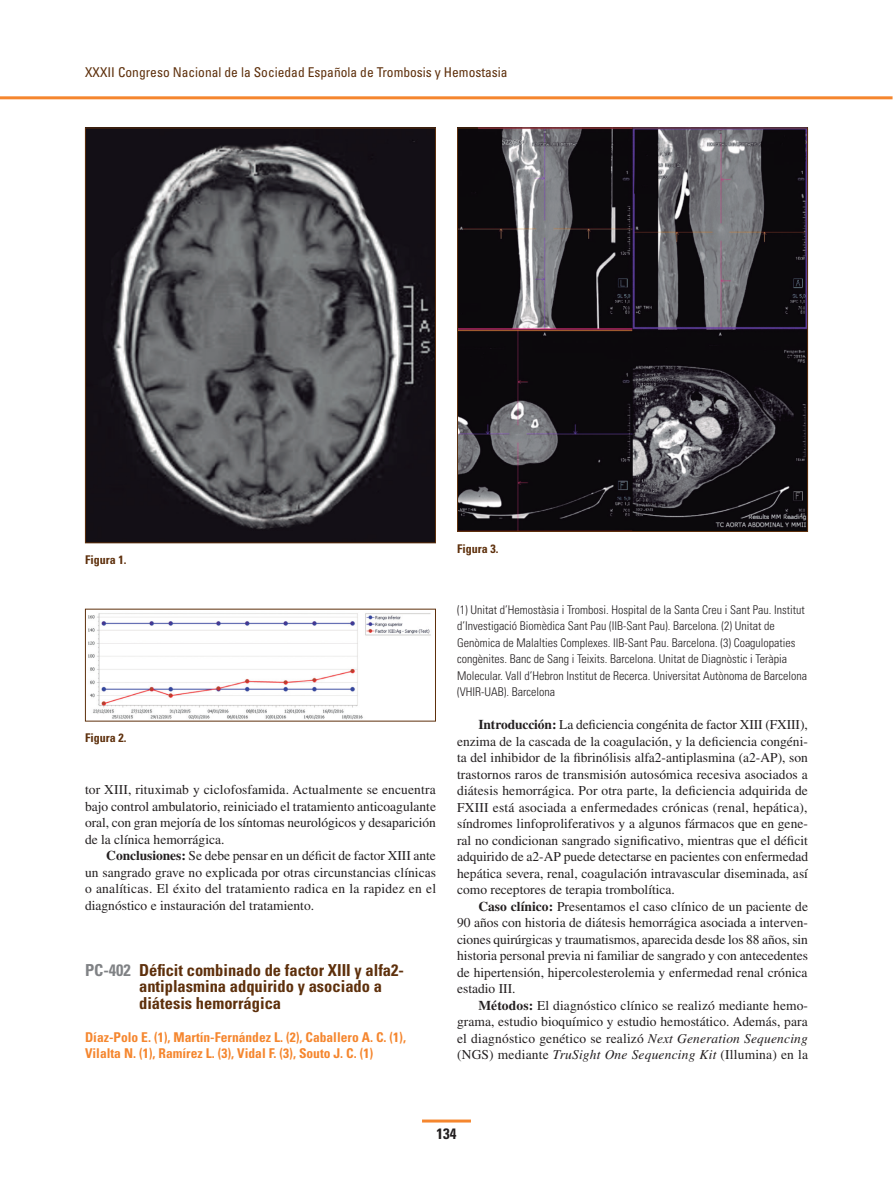
<style>
.page{position:relative;width:893px;height:1191px;background:#fff}
.page>*{position:absolute;margin:0;border:0;box-sizing:border-box;transform-origin:0 0}
.t1{font:700 condensed 16.5px/16.5px "Univers LT Std";color:#5e300c}
.t2{font:700 condensed 15px "Univers LT Std";color:#231f20}
.t3{font:13.5px/16.5px "Times LT Std";color:#231f20;text-align:justify}
.t4{font:700 condensed 13.5px/16.5px "Univers LT Std";color:#f5862e}
.t5{font:condensed 13.5px "Univers LT Std";color:#5e300c}
.t6{font:300 condensed 12px/16.5px "Univers LT Std";color:#231f20}
.t7{font:700 condensed 12px "Univers LT Std";color:#5e300c}
.s1{font-weight:700}
.s2{color:#808285}
.s3{font-style:italic}
</style>
<div class="page">
<hr style="left:422px;top:1119px;width:49px;height:3px;background:#f5862e">
<hr style="left:0;top:96px;width:892px;height:3px;background:#f5862e">
<img style="left:87px;top:130px;width:347px;height:411px">
<div style="left:85px;top:128px;width:351px;height:415px;border:1px solid #5e300c"></div>
<img style="left:88px;top:613px;width:343px;height:106px">
<img style="left:459px;top:130px;width:347px;height:400px">
<div style="left:457px;top:128px;width:351px;height:404px;border:1px solid #5e300c"></div>
<p class="t5" style="left:85px;top:63px;width:424px">XXXII Congreso Nacional de la Sociedad Española de Trombosis y Hemostasia</p>
<p class="t7" style="left:85px;top:552px;width:43px">Figura 1.</p>
<p class="t7" style="left:85px;top:730px;width:43px">Figura 2.</p>
<p class="t3" style="left:85px;top:781px;width:352px">tor XIII, rituximab y ciclofosfamida. Actualmente se encuentra bajo control ambulatorio, reiniciado el tratamiento anticoagulante oral, con gran mejoría de los síntomas neurológicos y desaparición de la clínica hemorrágica.</p>
<p class="t3" style="left:85px;top:847px;width:353px;text-indent:21px"><span class="s1">Conclusiones:</span> Se debe pensar en un déficit de factor XIII ante un sangrado grave no explicada por otras circunstancias clínicas o analíticas. El éxito del tratamiento radica en la rapidez en el diagnóstico e instauración del tratamiento.</p>
<p class="t1" style="left:139px;top:961px;width:266px;text-indent:-54px"><span class="s2">PC-402</span> Déficit combinado de factor XIII y alfa2- antiplasmina adquirido y asociado a diátesis hemorrágica</p>
<p class="t4" style="left:85px;top:1028px;width:322px">Díaz-Polo E. (1), Martín-Fernández L. (2), Caballero A. C. (1),<br>Vilalta N. (1), Ramírez L. (3), Vidal F. (3), Souto J. C. (1)</p>
<p class="t7" style="left:457px;top:541px;width:43px">Figura 3.</p>
<p class="t6" style="left:457px;top:601px;width:351px">(1) Unitat d’Hemostàsia i Trombosi. Hospital de la Santa Creu i Sant Pau. Institut d’Investigació Biomèdica Sant Pau (IIB-Sant Pau). Barcelona. (2) Unitat de Genòmica de Malalties Complexes. IIB-Sant Pau. Barcelona. (3) Coagulopaties congènites. Banc de Sang i Teixits. Barcelona. Unitat de Diagnòstic i Teràpia Molecular. Vall d’Hebron Institut de Recerca. Universitat Autònoma de Barcelona (VHIR-UAB). Barcelona</p>
<p class="t3" style="left:457px;top:716px;width:352px;text-indent:21px"><span class="s1">Introducción:</span> La deficiencia congénita de factor XIII (FXIII), enzima de la cascada de la coagulación, y la deficiencia congéni&shy;ta del inhibidor de la fibrinólisis alfa2-antiplasmina (a2-AP), son trastornos raros de transmisión autosómica recesiva asociados a diátesis hemorrágica. Por otra parte, la deficiencia adquirida de FXIII está asociada a enfermedades crónicas (renal, hepática), síndromes linfoproliferativos y a algunos fármacos que en gene&shy;ral no condicionan sangrado significativo, mientras que el déficit adquirido de a2-AP puede detectarse en pacientes con enfermedad hepática severa, renal, coagulación intravascular diseminada, así como receptores de terapia trombolítica.</p>
<p class="t3" style="left:457px;top:897px;width:352px;text-indent:21px"><span class="s1">Caso clínico:</span> Presentamos el caso clínico de un paciente de 90 años con historia de diátesis hemorrágica asociada a interven&shy;ciones quirúrgicas y traumatismos, aparecida desde los 88 años, sin historia personal previa ni familiar de sangrado y con antecedentes de hipertensión, hipercolesterolemia y enfermedad renal crónica estadio III.</p>
<p class="t3" style="left:457px;top:996px;width:352px;text-indent:21px"><span class="s1">Métodos:</span> El diagnóstico clínico se realizó mediante hemo&shy;grama, estudio bioquímico y estudio hemostático. Además, para el diagnóstico genético se realizó <span class="s3">Next Generation Sequencing </span>(NGS) mediante <span class="s3">TruSight One Sequencing Kit</span> (Illumina) en la</p>
<p class="t2" style="left:436px;top:1124px;width:21px">134</p>
</div>
